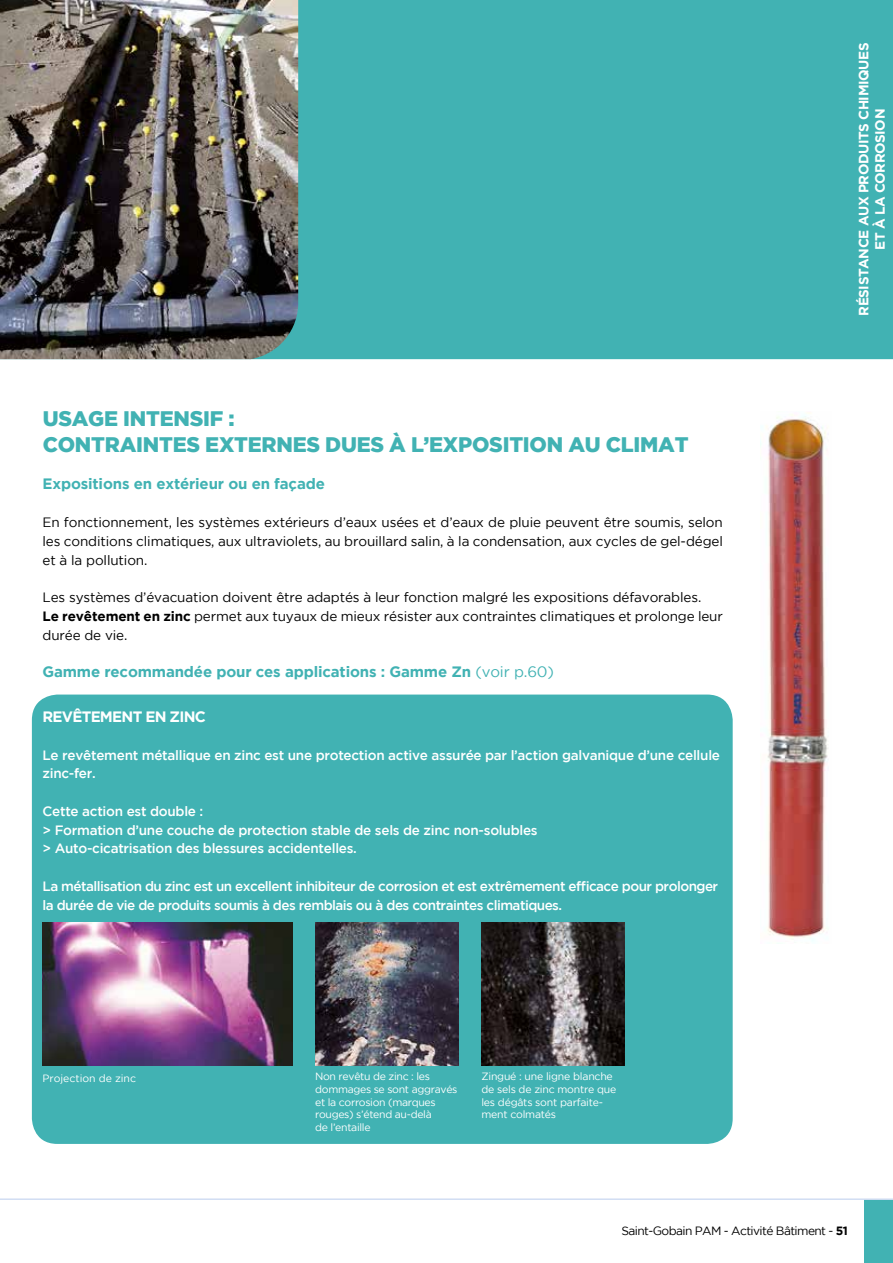
<style>
.page{position:relative;width:893px;height:1263px;background:#fff}
.page>*{position:absolute;margin:0;border:0;box-sizing:border-box;transform-origin:0 0}
.t1{font:900 21px/26.2px "Gotham";letter-spacing:-.01em;color:#41b2b3}
.t2{font:700 15px "Gotham";letter-spacing:-.01em;color:#41b2b3}
.t3{font:700 15px "Gotham";letter-spacing:-.05em;color:#fff}
.t4{font:13.5px/18.8px "Gotham";letter-spacing:-.01em;color:#000;text-align:justify}
.t5{font:500 13.5px/18.8px "Gotham";letter-spacing:-.02em;color:#fff}
.t6{font:500 13.5px/18.8px "Gotham";letter-spacing:-.04em;color:#fff}
.t7{font:700 13.5px/16.2px "Gotham";letter-spacing:-.03em;color:#fff;text-align:center}
.t8{font:12px "Gotham";letter-spacing:-.05em;color:#000}
.t9{font:10.5px/12.6px "Gotham";letter-spacing:-.02em;color:#fff}
.t10{font:10.5px "Gotham";color:#fff}
.s1{font-weight:700}
.s2{font-weight:400}
</style>
<div class="page">
<div style="left:298px;top:0;width:595px;height:359px;background:#41b2b3"></div>
<div style="left:865px;top:1199px;width:28px;height:64px;background:#41b2b3"></div>
<hr style="left:0;top:1198px;width:893px;height:2px;background:#d1ddf3">
<img style="left:761px;top:412px;width:67px;height:530px">
<div style="left:32px;top:694px;width:701px;height:450px;background:#41b2b3;border-radius:26px"></div>
<img style="left:43px;top:922px;width:249px;height:143px">
<img style="left:315px;top:922px;width:143px;height:143px">
<img style="left:481px;top:923px;width:143px;height:143px">
<img style="left:0;top:0;width:298px;height:359px">
<h1 class="t1" style="left:43px;top:405px;width:647px">USAGE INTENSIF :<br>CONTRAINTES EXTERNES DUES À L’EXPOSITION AU CLIMAT</h1>
<p class="t2" style="left:43px;top:475px;width:284px">Expositions en extérieur ou en façade</p>
<p class="t4" style="left:43px;top:513px;width:682px">En fonctionnement, les systèmes extérieurs d’eaux usées et d’eaux de pluie peuvent être soumis, selon les conditions climatiques, aux ultraviolets, au brouillard salin, à la condensation, aux cycles de gel-dégel et à la pollution.</p>
<p class="t4" style="left:43px;top:588px;width:682px;text-align:left">Les systèmes d’évacuation doivent être adaptés à leur fonction malgré les expositions défavorables.<br><span class="s1">Le revêtement en zinc</span> permet aux tuyaux de mieux résister aux contraintes climatiques et prolonge leur durée de vie.</p>
<p class="t2" style="left:43px;top:663px;width:513px">Gamme recommandée pour ces applications : Gamme Zn <span class="s2">(voir p.60)</span></p>
<p class="t3" style="left:43px;top:708px;width:165px">REVÊTEMENT EN ZINC</p>
<p class="t5" style="left:43px;top:745px;width:679px">Le revêtement métallique en zinc est une protection active assurée par l’action galvanique d’une cellule zinc-fer.</p>
<p class="t5" style="left:43px;top:801px;width:497px">Cette action est double :<br>&gt; Formation d’une couche de protection stable de sels de zinc non-solubles &gt; Auto-cicatrisation des blessures accidentelles.</p>
<p class="t6" style="left:43px;top:876px;width:677px">La métallisation du zinc est un excellent inhibiteur de corrosion et est extrêmement efficace pour prolonger la durée de vie de produits soumis à des remblais ou à des contraintes climatiques.</p>
<p class="t7" style="left:855px;top:316px;width:274px;rotate:-90deg">RÉSISTANCE AUX PRODUITS CHIMIQUES<br>ET À LA CORROSION</p>
<p class="t10" style="left:43px;top:1073px;width:95px">Projection de zinc</p>
<p class="t9" style="left:315px;top:1070px;width:144px">Non revêtu de zinc : les dommages se sont aggravés et la corrosion (marques rouges) s’étend au-delà<br>de l’entaille</p>
<p class="t9" style="left:481px;top:1070px;width:136px">Zingué : une ligne blanche de sels de zinc montre que les dégâts sont parfaite&shy;ment colmatés</p>
<p class="t8" style="left:621px;top:1224px;width:228px">Saint-Gobain PAM - Activité Bâtiment - <span class="s1">51</span></p>
</div>
